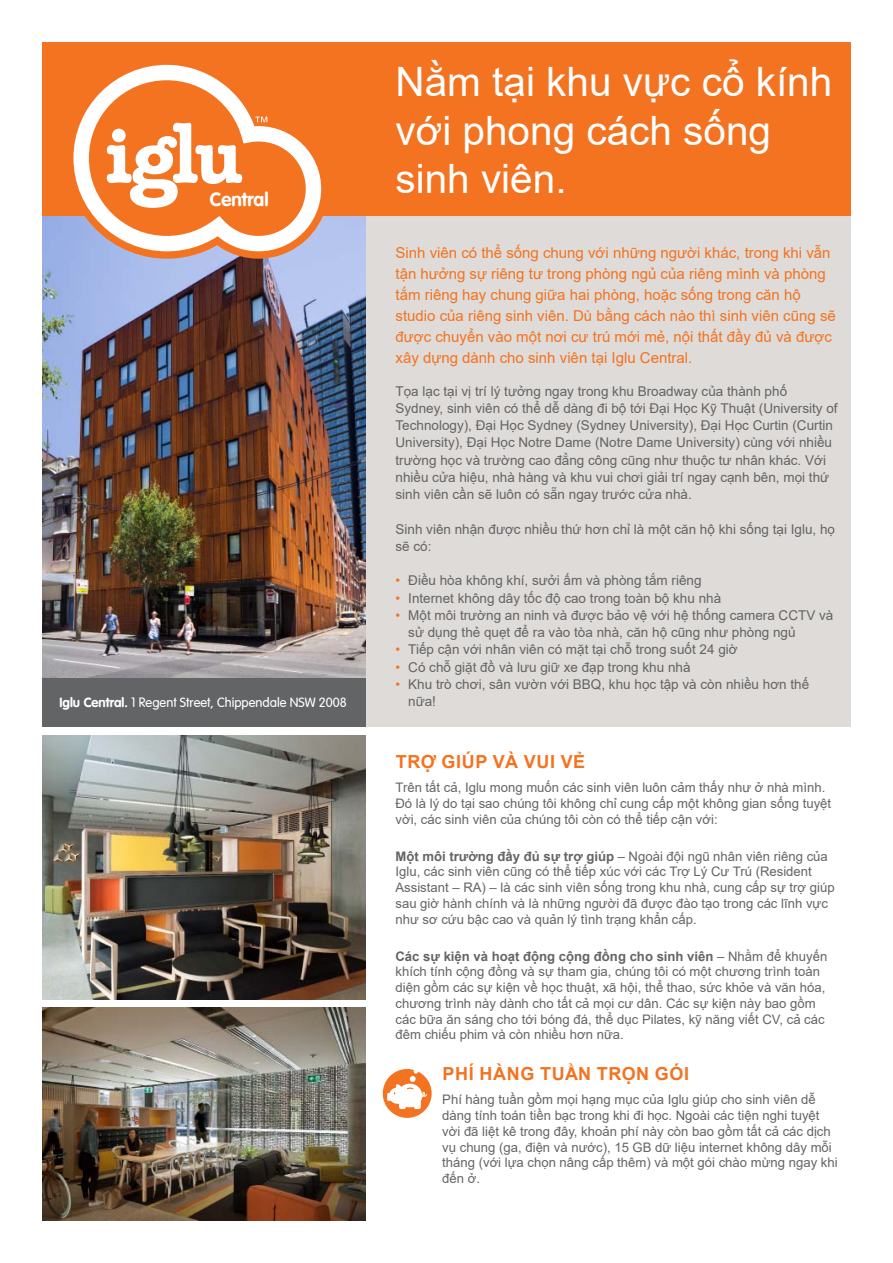
<style>
.page{position:relative;width:893px;height:1263px;background:#fff}
.page>*{position:absolute;margin:0;border:0;box-sizing:border-box;transform-origin:0 0}
.t1{font:40.5px/48.6px "Arial";color:#fff}
.t2{font:700 19.5px "Vag";color:#fff}
.t3{font:700 18px "Arial";letter-spacing:.035em;color:#f37321}
.t4{font:15px/21px "Arial";color:#f37321}
.t5{font:13.5px/17.2px "Arial";color:#636466}
.t6{font:300 13.5px "Vag";color:#fff}
.t7{font:13.2px/15.8px "Arial";color:#636466}
.s1{font-weight:700}
.s2{color:#f37321}
</style>
<div class="page">
<div style="left:383px;top:1069px;width:49px;height:49px;background:#f37321;border-radius:50%"></div>
<svg style="left:387px;top:1069px;width:40px;height:40px"></svg>
<div style="left:43px;top:206px;width:807px;height:521px;background:#dedbd8"></div>
<img style="left:43px;top:736px;width:323px;height:263px">
<img style="left:43px;top:259px;width:323px;height:419px">
<img style="left:43px;top:1008px;width:323px;height:212px">
<div style="left:43px;top:678px;width:323px;height:49px;background:#636466"></div>
<svg style="left:43px;top:43px;width:807px;height:216px;fill:#f37321"></svg>
<svg style="left:73px;top:65px;width:248px;height:186px;fill:#f37321"></svg>
<svg style="left:255px;top:117px;width:12px;height:5px"></svg>
<svg style="left:107px;top:123px;width:135px;height:85px"></svg>
<h2 class="t2" style="left:210px;top:188px;width:60px">Central</h2>
<p class="t6" style="left:60px;top:695px;width:289px"><span class="s1">Iglu Central.</span> 1 Regent Street, Chippendale NSW 2008</p>
<h1 class="t1" style="left:395px;top:58px;width:438px">Nằm tại khu vực cổ kính với phong cách sống sinh viên.</h1>
<p class="t4" style="left:395px;top:242px;width:442px">Sinh viên có thể sống chung với những người khác, trong khi vẫn tận hưởng sự riêng tư trong phòng ngủ của riêng mình và phòng tắm riêng hay chung giữa hai phòng, hoặc sống trong căn hộ studio của riêng sinh viên. Dù bằng cách nào thì sinh viên cũng sẽ được chuyển vào một nơi cư trú mới mẻ, nội thất đầy đủ và được xây dựng dành cho sinh viên tại Iglu Central.</p>
<p class="t5" style="left:395px;top:382px;width:444px">Tọa lạc tại vị trí lý tưởng ngay trong khu Broadway của thành phố Sydney, sinh viên có thể dễ dàng đi bộ tới Đại Học Kỹ Thuật (University of Technology), Đại Học Sydney (Sydney University), Đại Học Curtin (Curtin University), Đại Học Notre Dame (Notre Dame University) cùng với nhiều trường học và trường cao đẳng công cũng như thuộc tư nhân khác. Với nhiều cửa hiệu, nhà hàng và khu vui chơi giải trí ngay cạnh bên, mọi thứ sinh viên cần sẽ luôn có sẵn ngay trước cửa nhà.</p>
<p class="t5" style="left:395px;top:520px;width:441px">Sinh viên nhận được nhiều thứ hơn chỉ là một căn hộ khi sống tại Iglu, họ sẽ có:</p>
<p class="t5" style="left:395px;top:572px;width:308px"><span class="s2">•</span> Điều hòa không khí, sưởi ấm và phòng tắm riêng</p>
<p class="t5" style="left:395px;top:589px;width:327px"><span class="s2">•</span> Internet không dây tốc độ cao trong toàn bộ khu nhà</p>
<p class="t5" style="left:408px;top:606px;width:427px;text-indent:-13px"><span class="s2">•</span> Một môi trường an ninh và được bảo vệ với hệ thống camera CCTV và sử dụng thẻ quẹt để ra vào tòa nhà, căn hộ cũng như phòng ngủ</p>
<p class="t5" style="left:395px;top:641px;width:344px"><span class="s2">•</span> Tiếp cận với nhân viên có mặt tại chỗ trong suốt 24 giờ</p>
<p class="t5" style="left:395px;top:658px;width:296px"><span class="s2">•</span> Có chỗ giặt đồ và lưu giữ xe đạp trong khu nhà</p>
<p class="t5" style="left:408px;top:675px;width:402px;text-indent:-13px"><span class="s2">•</span> Khu trò chơi, sân vườn với BBQ, khu học tập và còn nhiều hơn thế nữa!</p>
<h3 class="t3" style="left:396px;top:752px;width:191px">TRỢ GIÚP VÀ VUI VẺ</h3>
<p class="t7" style="left:395px;top:780px;width:437px">Trên tất cả, Iglu mong muốn các sinh viên luôn cảm thấy như ở nhà mình.<br>Đó là lý do tại sao chúng tôi không chỉ cung cấp một không gian sống tuyệt vời, các sinh viên của chúng tôi còn có thể tiếp cận với:</p>
<p class="t7" style="left:395px;top:848px;width:441px"><span class="s1">Một môi trường đầy đủ sự trợ giúp</span> – Ngoài đội ngũ nhân viên riêng của Iglu, các sinh viên cũng có thể tiếp xúc với các Trợ Lý Cư Trú (Resident Assistant – RA) – là các sinh viên sống trong khu nhà, cung cấp sự trợ giúp sau giờ hành chính và là những người đã được đào tạo trong các lĩnh vực như sơ cứu bậc cao và quản lý tình trạng khẩn cấp.</p>
<p class="t7" style="left:395px;top:948px;width:433px"><span class="s1">Các sự kiện và hoạt động cộng đồng cho sinh viên</span> – Nhằm để khuyến khích tính cộng đồng và sự tham gia, chúng tôi có một chương trình toàn diện gồm các sự kiện về học thuật, xã hội, thể thao, sức khỏe và văn hóa, chương trình này dành cho tất cả mọi cư dân. Các sự kiện này bao gồm các bữa ăn sáng cho tới bóng đá, thể dục Pilates, kỹ năng viết CV, cả các đêm chiếu phim và còn nhiều hơn nữa.</p>
<h3 class="t3" style="left:443px;top:1064px;width:248px">PHÍ HÀNG TUẦN TRỌN GÓI</h3>
<p class="t7" style="left:442px;top:1092px;width:397px">Phí hàng tuần gồm mọi hạng mục của Iglu giúp cho sinh viên dễ dàng tính toán tiền bạc trong khi đi học. Ngoài các tiện nghi tuyệt vời đã liệt kê trong đây, khoản phí này còn bao gồm tất cả các dịch vụ chung (ga, điện và nước), 15 GB dữ liệu internet không dây mỗi tháng (với lựa chọn nâng cấp thêm) và một gói chào mừng ngay khi đến ở.</p>
</div>
